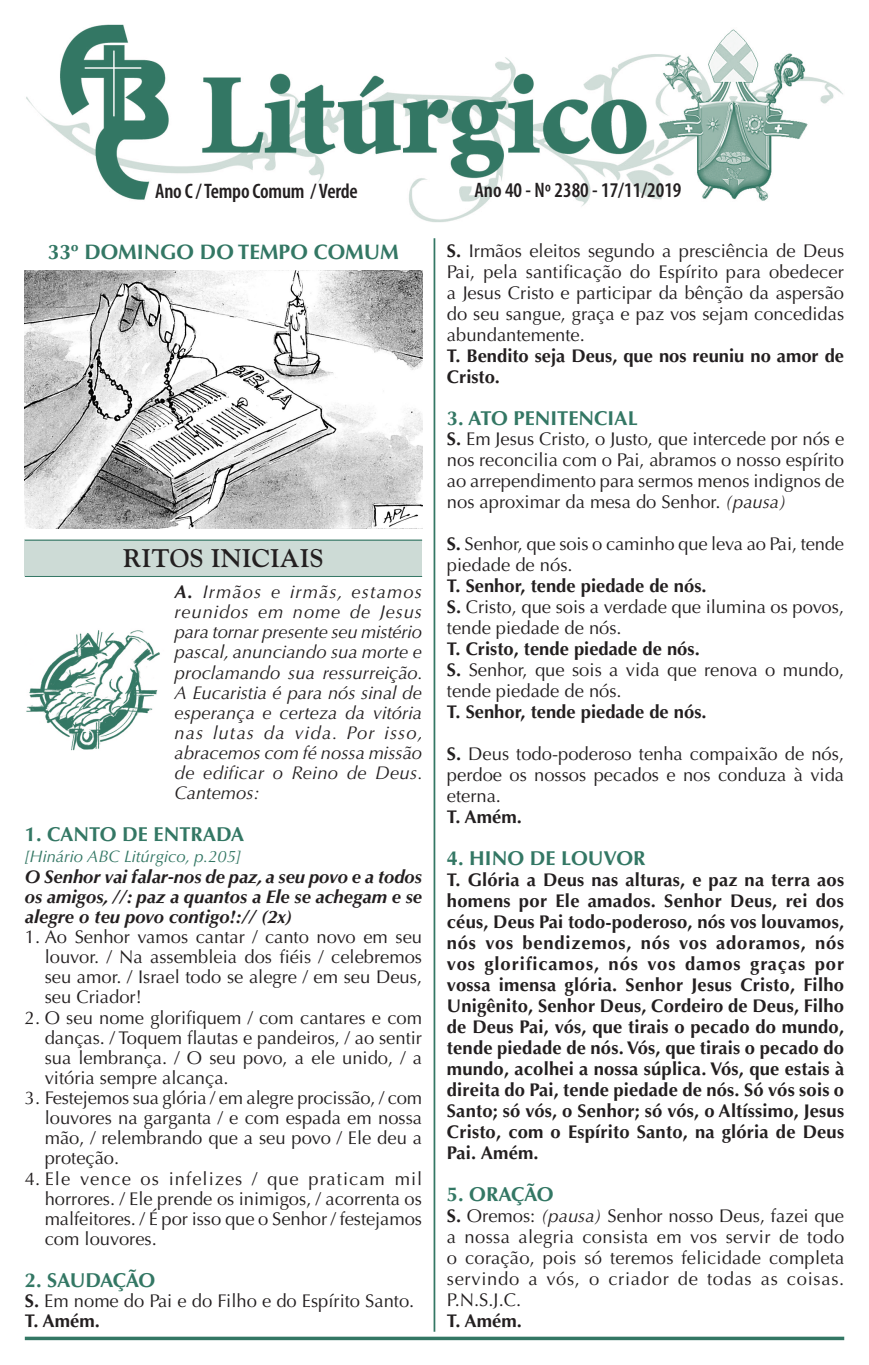
<style>
.page{position:relative;width:869px;height:1365px;background:#fff}
.page>*{position:absolute;margin:0;border:0;box-sizing:border-box;transform-origin:0 0}
.t1{font:700 25.38px "Goudy Std";color:#231f20}
.t2{font:600 condensed 21px "Myriad Pro";letter-spacing:-.01em;color:#231f20}
.t3{font:700 21px "Optima LT Std";color:#337764}
.t4{font:700 20.12px "Optima LT Std";color:#337764}
.t5{font:700 20.12px "Optima LT Std";letter-spacing:-.035em;color:#337764}
.t6{font:18.38px/21px "Optima LT Std";color:#231f20;text-align:justify}
.t7{font:700 18.38px/21px "Optima LT Std";color:#231f20}
.t8{font:italic 18.38px/20.1px "Optima LT Std";color:#231f20;text-align:justify}
.t9{font:italic 700 18.38px/20.1px "Optima LT Std";color:#231f20;text-align:justify}
.t10{font:italic 16.62px "Optima LT Std";color:#337764}
.s1{font-weight:700}
.s2{font-style:italic}
</style>
<div class="page">
<img style="left:26px;top:25px;width:817px;height:197px">
<div style="left:25px;top:539px;width:397px;height:37px;background:#cddbd6"></div>
<hr style="left:25px;top:539px;width:397px;height:1px;background:#337764">
<hr style="left:25px;top:576px;width:397px;height:1px;background:#337764">
<hr style="left:25px;top:1336px;width:818px;height:3px;background:#337764">
<hr style="left:433px;top:238px;width:2px;height:1093px;background:#337764">
<img style="left:26px;top:630px;width:134px;height:121px">
<img style="left:25px;top:270px;width:397px;height:258px">
<p class="t2" style="left:155px;top:178px;width:204px">Ano C / Tempo Comum / Verde</p>
<p class="t2" style="left:474px;top:177px;width:208px">Ano 40 - Nº 2380 - 17/11/2019</p>
<p class="t3" style="left:48px;top:239px;width:352px">33º DOMINGO DO TEMPO COMUM</p>
<h1 class="t1" style="left:123px;top:543px;width:202px">RITOS INICIAIS</h1>
<p class="t8" style="left:174px;top:582px;width:250px"><span class="s1">A.</span> Irmãos e irmãs, estamos reunidos em nome de Jesus para tornar presente seu mistério pascal, anunciando sua morte e proclamando sua ressurreição.<br>A Eucaristia é para nós sinal de esperança e certeza da vitória nas lutas da vida. Por isso, abracemos com fé nossa missão de edificar o Reino de Deus.<br>Cantemos:</p>
<p class="t4" style="left:25px;top:822px;width:221px">1. CANTO DE ENTRADA</p>
<p class="t10" style="left:25px;top:847px;width:217px">[Hinário ABC Litúrgico, p.205]</p>
<p class="t9" style="left:25px;top:866px;width:398px">O Senhor vai falar-nos de paz, a seu povo e a todos os amigos, //: paz a quantos a Ele se achegam e se alegre o teu povo contigo!:// (2x)</p>
<p class="t6" style="left:45px;top:926px;width:379px;line-height:20.1px;text-indent:-20px">1. Ao Senhor vamos cantar / canto novo em seu louvor. / Na assembleia dos fiéis / celebremos seu amor. / Israel todo se alegre / em seu Deus, seu Criador!</p>
<p class="t6" style="left:45px;top:1007px;width:378px;line-height:20.1px;text-indent:-20px">2. O seu nome glorifiquem / com cantares e com danças. / Toquem flautas e pandeiros, / ao sentir sua lembrança. / O seu povo, a ele unido, / a vitória sempre alcança.</p>
<p class="t6" style="left:45px;top:1087px;width:379px;line-height:20.1px;text-indent:-20px">3. Festejemos sua glória / em alegre procissão, / com louvores na garganta / e com espada em nossa mão, / relembrando que a seu povo / Ele deu a proteção.</p>
<p class="t6" style="left:45px;top:1168px;width:379px;line-height:20.1px;text-indent:-20px">4. Ele vence os infelizes / que praticam mil horrores. / Ele prende os inimigos, / acorrenta os malfeitores. / É por isso que o Senhor / festejamos com louvores.</p>
<p class="t5" style="left:25px;top:1268px;width:132px">2. SAUDAÇÃO</p>
<p class="t6" style="left:25px;top:1290px;width:391px;line-height:20.1px"><span class="s1">S.</span> Em nome do Pai e do Filho e do Espírito Santo.<br><span class="s1">T. Amém.</span></p>
<p class="t6" style="left:446px;top:240px;width:398px"><span class="s1">S.</span> Irmãos eleitos segundo a presciência de Deus Pai, pela santificação do Espírito para obedecer a Jesus Cristo e participar da bênção da aspersão do seu sangue, graça e paz vos sejam concedidas abundantemente.</p>
<p class="t7" style="left:446px;top:345px;width:398px">T. Bendito seja Deus, que nos reuniu no amor de<br>Cristo.</p>
<p class="t4" style="left:446px;top:406px;width:192px">3. ATO PENITENCIAL</p>
<p class="t6" style="left:446px;top:429px;width:398px"><span class="s1">S.</span> Em Jesus Cristo, o Justo, que intercede por nós e nos reconcilia com o Pai, abramos o nosso espírito ao arrependimento para sermos menos indignos de nos aproximar da mesa do Senhor. <span class="s2">(pausa)</span></p>
<p class="t6" style="left:446px;top:534px;width:398px"><span class="s1">S.</span> Senhor, que sois o caminho que leva ao Pai, tende piedade de nós.</p>
<p class="t6" style="left:446px;top:576px;width:398px;text-align:left"><span class="s1">T. Senhor, tende piedade de nós.<br>S.</span> Cristo, que sois a verdade que ilumina os povos, tende piedade de nós.</p>
<p class="t6" style="left:446px;top:638px;width:398px;text-align:left"><span class="s1">T. Cristo, tende piedade de nós.<br>S.</span> Senhor, que sois a vida que renova o mundo, tende piedade de nós.</p>
<p class="t7" style="left:446px;top:701px;width:261px">T. Senhor, tende piedade de nós.</p>
<p class="t6" style="left:446px;top:743px;width:398px"><span class="s1">S.</span> Deus todo-poderoso tenha compaixão de nós, perdoe os nossos pecados e nos conduza à vida eterna.</p>
<p class="t7" style="left:446px;top:806px;width:76px">T. Amém.</p>
<p class="t4" style="left:446px;top:846px;width:200px">4. HINO DE LOUVOR</p>
<p class="t7" style="left:446px;top:869px;width:399px;text-align:justify">T. Glória a Deus nas alturas, e paz na terra aos homens por Ele amados. Senhor Deus, rei dos céus, Deus Pai todo-poderoso, nós vos louvamos, nós vos bendizemos, nós vos adoramos, nós vos glorificamos, nós vos damos graças por vossa imensa glória. Senhor Jesus Cristo, Filho Unigênito, Senhor Deus, Cordeiro de Deus, Filho de Deus Pai, vós, que tirais o pecado do mundo, tende piedade de nós. Vós, que tirais o pecado do mundo, acolhei a nossa súplica. Vós, que estais à direita do Pai, tende piedade de nós. Só vós sois o Santo; só vós, o Senhor; só vós, o Altíssimo, Jesus Cristo, com o Espírito Santo, na glória de Deus Pai. Amém.</p>
<p class="t4" style="left:446px;top:1181px;width:108px">5. ORAÇÃO</p>
<p class="t6" style="left:446px;top:1204px;width:399px"><span class="s1">S.</span> Oremos: <span class="s2">(pausa)</span> Senhor nosso Deus, fazei que a nossa alegria consista em vos servir de todo o coração, pois só teremos felicidade completa servindo a vós, o criador de todas as coisas.<br>P.N.S.J.C.</p>
<p class="t7" style="left:446px;top:1309px;width:76px">T. Amém.</p>
</div>
